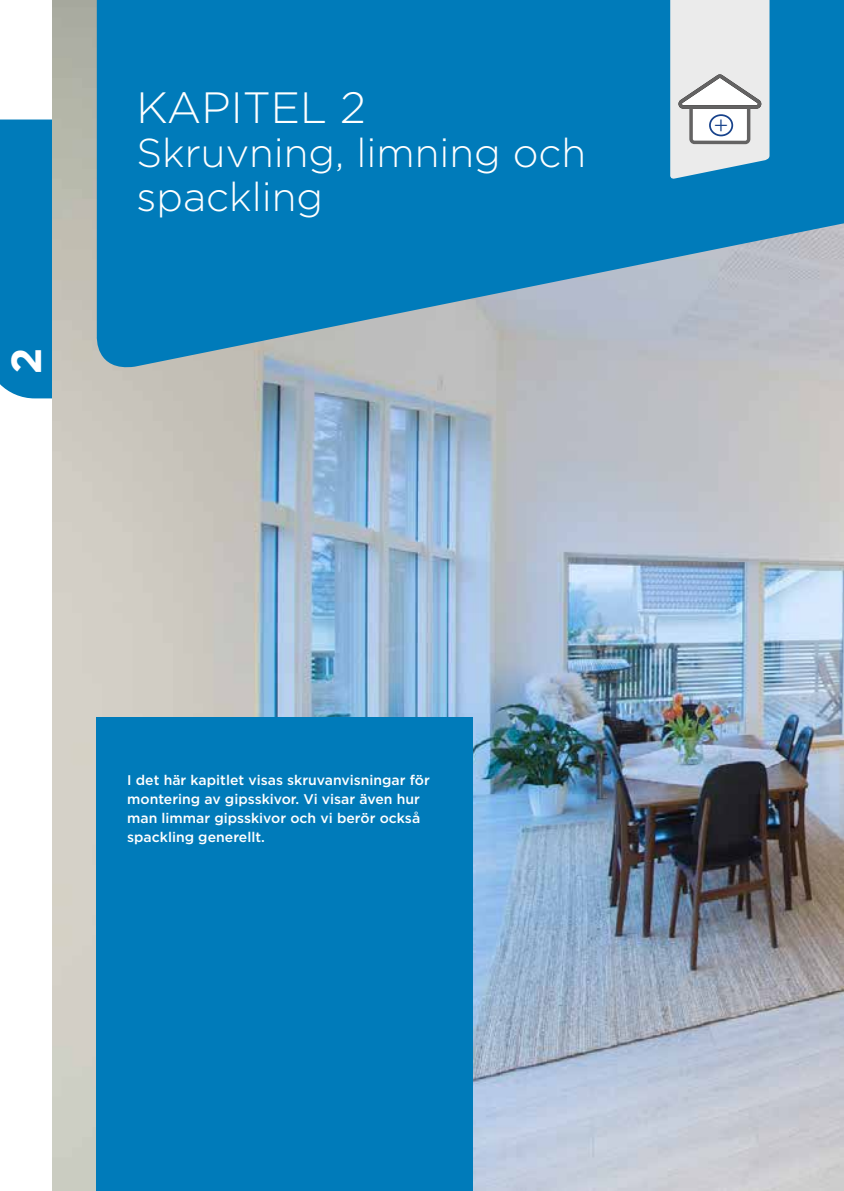
<style>
.page{position:relative;width:844px;height:1191px;background:#fff}
.page>*{position:absolute;margin:0;border:0;box-sizing:border-box;transform-origin:0 0}
.t1{font:300 43.75px "Gotham";color:#fff}
.t2{font:700 42px "Gotham";color:#fff}
.t3{font:300 40.25px/43.8px "Gotham";color:#fff}
.t4{font:300 24.5px "Gotham";color:#17428b}
.t5{font:500 14px/19.2px "Gotham";color:#fff}
</style>
<div class="page">
<div style="left:0;top:119px;width:52px;height:279px;background:#007bba"></div>
<img style="left:52px;top:0;width:791px;height:1191px">
<svg style="left:95px;top:0;width:748px;height:372px;background:#2789bb"></svg>
<div style="left:97px;top:717px;width:375px;height:474px;background:#007bba"></div>
<svg style="left:670px;top:0;width:99px;height:179px;background:#d7dee1"></svg>
<div style="left:708px;top:114px;width:25px;height:22px;border:2px solid #17428b;border-radius:50%"></div>
<h2 class="t2" style="left:-2px;top:374px;width:28px;rotate:-90deg">2</h2>
<h1 class="t1" style="left:136px;top:80px;width:231px">KAPITEL 2</h1>
<h3 class="t3" style="left:136px;top:130px;width:451px">Skruvning, limning och spackling</h3>
<h3 class="t4" style="left:713px;top:110px;width:17px">+</h3>
<p class="t5" style="left:127px;top:770px;width:304px">I det här kapitlet visas skruvanvisningar för montering av gipsskivor. Vi visar även hur man limmar gipsskivor och vi berör också spackling generellt.</p>
</div>
